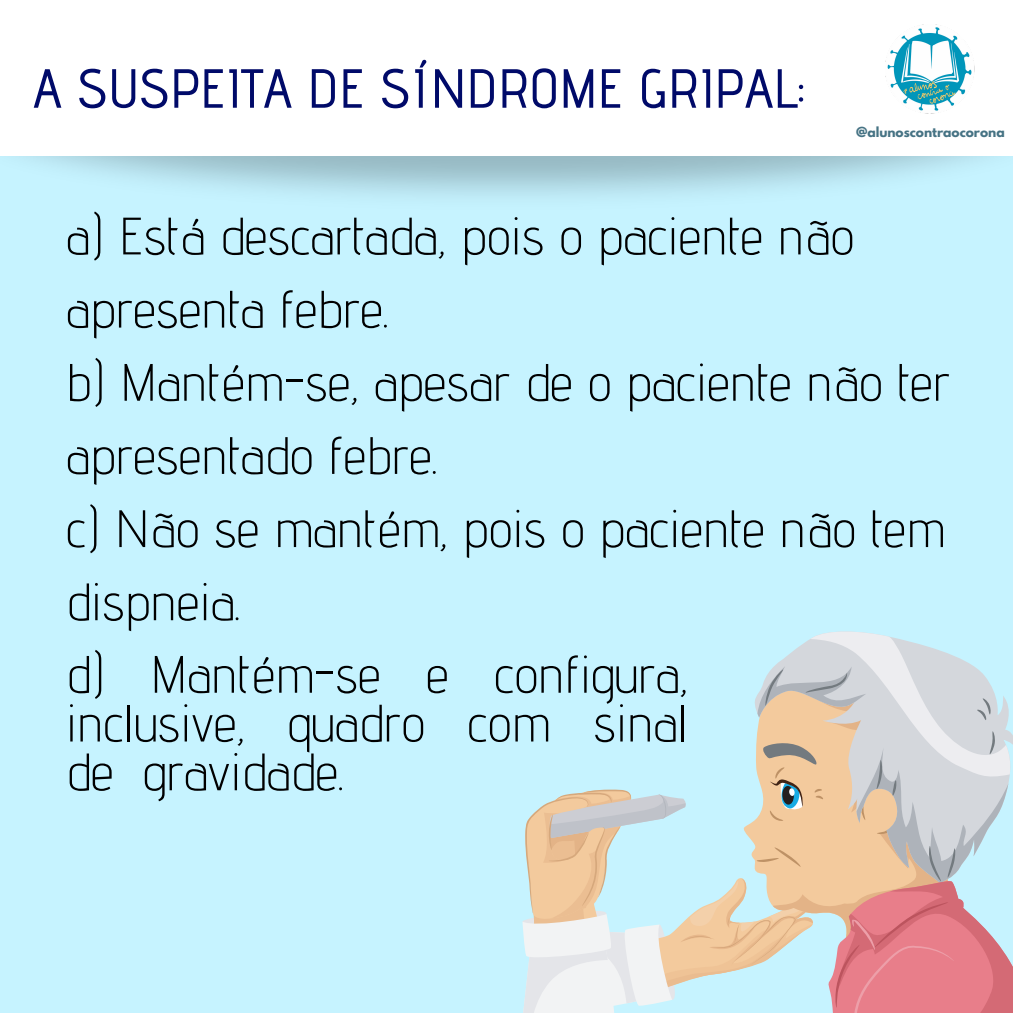
<style>
.page{position:relative;width:1013px;height:1013px;background:#fff}
.page>*{position:absolute;margin:0;border:0;box-sizing:border-box;transform-origin:0 0}
.t1{font:500 55px "Advent Pro";color:#000a69}
.t2{font:300 52.5px/73.1px "Advent Pro";color:#000}
.t3{font:700 12.38px "League Spartan";color:#467384}
</style>
<div class="page">
<div style="left:0;top:0;width:1012px;height:1012px;background:#c6f3ff"></div>
<div style="left:0;top:0;width:1012px;height:156px;background:#fff"></div>
<img style="left:766px;top:24px;width:243px;height:171px">
<svg style="left:522px;top:631px;width:490px;height:381px"></svg>
<p class="t1" style="left:33px;top:55px;width:773px">A SUSPEITA DE SÍNDROME GRIPAL:</p>
<p class="t3" style="left:856px;top:126px;width:150px">@alunoscontraocorona</p>
<p class="t2" style="left:66px;top:199px;width:885px">a) Está descartada, pois o paciente não apresenta febre.<br>b) Mantém-se, apesar de o paciente não ter apresentado febre.<br>c) Não se mantém, pois o paciente não tem dispneia.</p>
<p class="t2" style="left:66px;top:649px;width:624px;line-height:48.8px;text-align:justify">d) Mantém-se e configura, inclusive, quadro com sinal de gravidade.</p>
</div>
